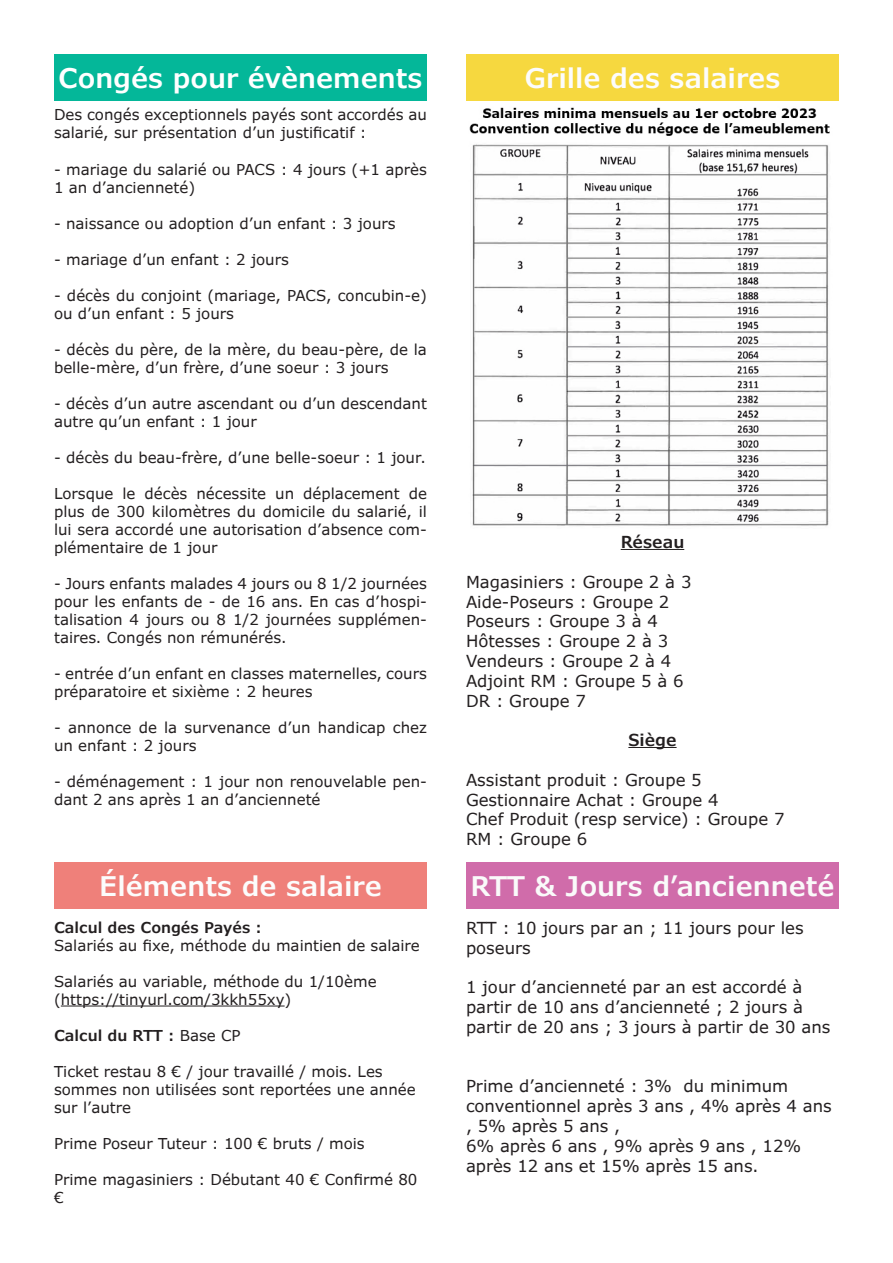
<style>
.page{position:relative;width:893px;height:1263px;background:#fff}
.page>*{position:absolute;margin:0;border:0;box-sizing:border-box;transform-origin:0 0}
.t1{font:600 27px "Verdana Pro";color:#fcfcfc}
.t2{font:600 27px "Verdana Pro";color:#fafafa}
.t3{font:600 27px "Verdana Pro";color:#fff}
.t4{font:16.5px/19.8px "Verdana Pro";color:#231f20}
.t5{font:600 16.5px "Verdana Pro";color:#231f20}
.t6{font:15px/18px "Verdana Pro";color:#231f20}
.t7{font:600 15px "Verdana Pro";color:#231f20}
.s1{font-weight:400}
</style>
<div class="page">
<div style="left:54px;top:54px;width:373px;height:47px;background:#04b799"></div>
<div style="left:466px;top:54px;width:373px;height:47px;background:#f6d83f"></div>
<img style="left:469px;top:107px;width:361px;height:419px">
<hr style="left:621px;top:549px;width:63px;height:1px;background:#231f20">
<hr style="left:628px;top:747px;width:49px;height:1px;background:#231f20">
<hr style="left:61px;top:1006px;width:224px;height:1px;background:#231f20">
<div style="left:54px;top:862px;width:373px;height:47px;background:#ef807a"></div>
<div style="left:466px;top:862px;width:373px;height:47px;background:#d06caa"></div>
<p class="t3" style="left:58px;top:60px;width:366px">Congés pour évènements</p>
<p class="t6" style="left:54px;top:106px;width:374px">Des congés exceptionnels payés sont accordés au salarié, sur présentation d’un justificatif :</p>
<p class="t6" style="left:54px;top:160px;width:374px">- mariage du salarié ou PACS : 4 jours (+1 après<br>1 an d’ancienneté)</p>
<p class="t6" style="left:54px;top:214px;width:343px">- naissance ou adoption d’un enfant : 3 jours</p>
<p class="t6" style="left:54px;top:250px;width:237px">- mariage d’un enfant : 2 jours</p>
<p class="t6" style="left:54px;top:286px;width:374px">- décès du conjoint (mariage, PACS, concubin-e) ou d’un enfant : 5 jours</p>
<p class="t6" style="left:54px;top:340px;width:374px">- décès du père, de la mère, du beau-père, de la belle-mère, d’un frère, d’une soeur : 3 jours</p>
<p class="t6" style="left:54px;top:394px;width:374px">- décès d’un autre ascendant ou d’un descendant autre qu’un enfant : 1 jour</p>
<p class="t6" style="left:54px;top:448px;width:373px">- décès du beau-frère, d’une belle-soeur : 1 jour.</p>
<p class="t6" style="left:54px;top:484px;width:374px;text-align:justify">Lorsque le décès nécessite un déplacement de plus de 300 kilomètres du domicile du salarié, il lui sera accordé une autorisation d’absence com&shy;plémentaire de 1 jour</p>
<p class="t6" style="left:54px;top:574px;width:374px;text-align:justify">- Jours enfants malades 4 jours ou 8 1/2 journées pour les enfants de - de 16 ans. En cas d’hospi&shy;talisation 4 jours ou 8 1/2 journées supplémen&shy;taires. Congés non rémunérés.</p>
<p class="t6" style="left:54px;top:664px;width:374px">- entrée d’un enfant en classes maternelles, cours préparatoire et sixième : 2 heures</p>
<p class="t6" style="left:54px;top:718px;width:374px">- annonce de la survenance d’un handicap chez un enfant : 2 jours</p>
<p class="t6" style="left:54px;top:772px;width:374px">- déménagement : 1 jour non renouvelable pen&shy;dant 2 ans après 1 an d’ancienneté</p>
<p class="t1" style="left:99px;top:869px;width:284px">Éléments de salaire</p>
<p class="t7" style="left:54px;top:918px;width:209px">Calcul des Congés Payés :</p>
<p class="t6" style="left:54px;top:937px;width:367px">Salariés au fixe, méthode du maintien de salaire</p>
<p class="t6" style="left:54px;top:973px;width:324px">Salariés au variable, méthode du 1/10ème</p>
<p class="t6" style="left:54px;top:991px;width:239px">(https://tinyurl.com/3kkh55xy)</p>
<p class="t7" style="left:54px;top:1026px;width:188px">Calcul du RTT : <span class="s1">Base CP</span></p>
<p class="t6" style="left:54px;top:1063px;width:363px">Ticket restau 8 € / jour travaillé / mois. Les sommes non utilisées sont reportées une année sur l’autre</p>
<p class="t6" style="left:54px;top:1135px;width:312px">Prime Poseur Tuteur : 100 € bruts / mois</p>
<p class="t6" style="left:54px;top:1171px;width:365px">Prime magasiniers : Débutant 40 € Confirmé 80 €</p>
<p class="t1" style="left:524px;top:60px;width:258px">Grille des salaires</p>
<p class="t5" style="left:621px;top:532px;width:65px">Réseau</p>
<p class="t4" style="left:466px;top:572px;width:227px">Magasiniers : Groupe 2 à 3</p>
<p class="t4" style="left:466px;top:592px;width:205px">Aide-Poseurs : Groupe 2</p>
<p class="t4" style="left:466px;top:612px;width:194px">Poseurs : Groupe 3 à 4</p>
<p class="t4" style="left:466px;top:631px;width:204px">Hôtesses : Groupe 2 à 3</p>
<p class="t4" style="left:466px;top:651px;width:207px">Vendeurs : Groupe 2 à 4</p>
<p class="t4" style="left:466px;top:671px;width:219px">Adjoint RM : Groupe 5 à 6</p>
<p class="t4" style="left:466px;top:691px;width:122px">DR : Groupe 7</p>
<p class="t5" style="left:628px;top:730px;width:50px">Siège</p>
<p class="t4" style="left:466px;top:770px;width:237px">Assistant produit : Groupe 5</p>
<p class="t4" style="left:466px;top:790px;width:254px">Gestionnaire Achat : Groupe 4</p>
<p class="t4" style="left:466px;top:810px;width:320px">Chef Produit (resp service) : Groupe 7</p>
<p class="t4" style="left:466px;top:829px;width:123px">RM : Groupe 6</p>
<p class="t2" style="left:470px;top:869px;width:366px">RTT &amp; Jours d’ancienneté</p>
<p class="t4" style="left:466px;top:918px;width:339px">RTT : 10 jours par an ; 11 jours pour les poseurs</p>
<p class="t4" style="left:466px;top:978px;width:366px">1 jour d’ancienneté par an est accordé à partir de 10 ans d’ancienneté ; 2 jours à partir de 20 ans ; 3 jours à partir de 30 ans</p>
<p class="t4" style="left:466px;top:1077px;width:367px">Prime d’ancienneté : 3% du minimum conventionnel après 3 ans , 4% après 4 ans , 5% après 5 ans ,</p>
<p class="t4" style="left:466px;top:1136px;width:337px">6% après 6 ans , 9% après 9 ans , 12% après 12 ans et 15% après 15 ans.</p>
</div>
